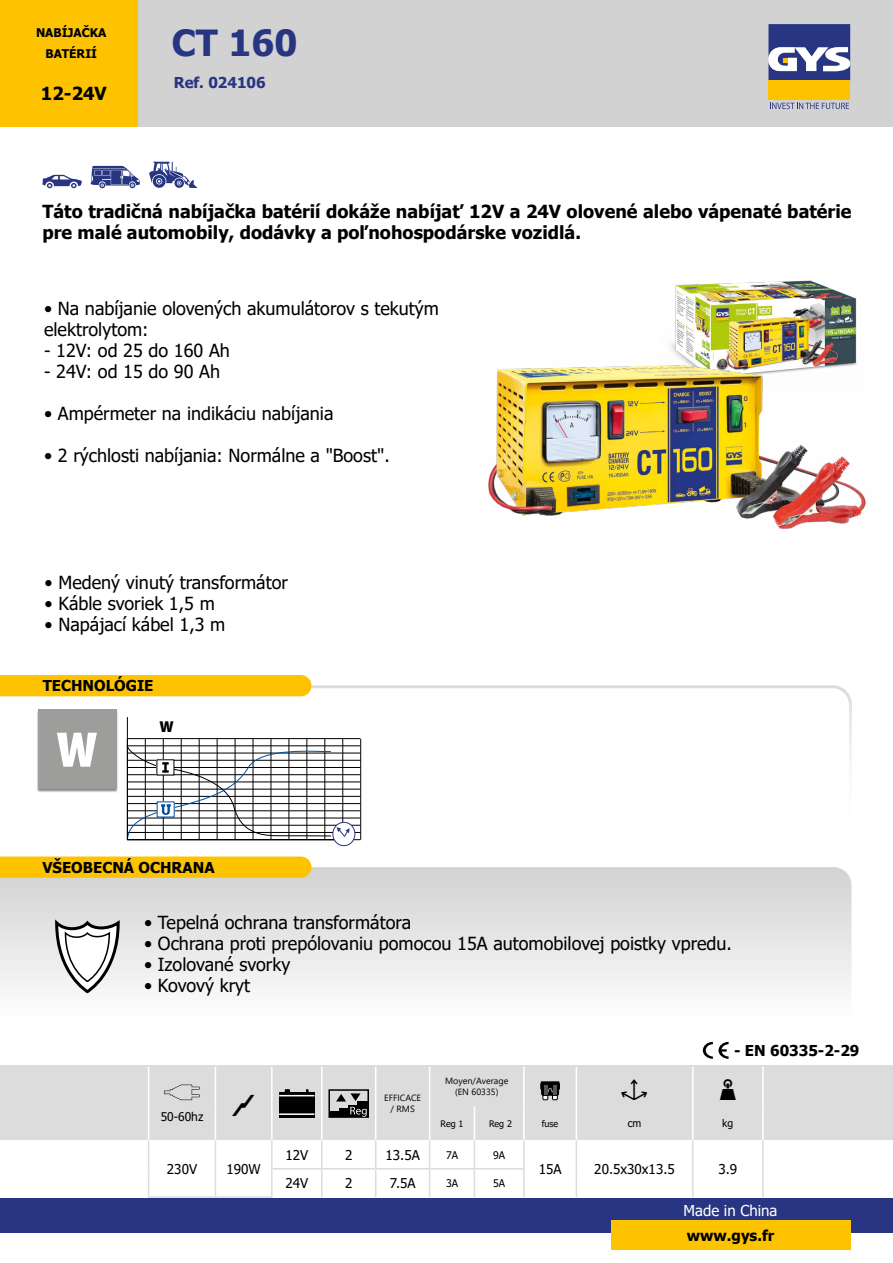
<style>
.page{position:relative;width:893px;height:1263px;background:#fff}
.page>*{position:absolute;margin:0;border:0;box-sizing:border-box;transform-origin:0 0}
.t1{font:900 condensed 50.4px "Myriad Pro";color:#fff;scale:1.18 1}
.t2{font:700 36px "Tahoma";color:#283583}
.t3{font:18px/21px "Tahoma";color:#000}
.t4{font:700 18px/21px "Tahoma";color:#000}
.t5{font:900 15.75px "Myriad Pro";color:#000}
.t6{font:700 15px "Tahoma";color:#000}
.t7{font:15px "Tahoma";color:#fff}
.t8{font:700 15px "Tahoma";color:#283583}
.t9{font:13.5px "Tahoma";color:#000}
.t10{font:700 12px/21px "Tahoma";color:#000;text-align:center}
.t11{font:12px "Tahoma";color:#000}
.t12{font:10.5px "Tahoma";color:#000}
.t13{font:9px/10.8px "Segoe UI";color:#000;text-align:center}
.t14{font:9px "Tahoma";color:#000}
</style>
<div class="page">
<div style="left:0;top:1065px;width:893px;height:75px;background:#dcdcdc"></div>
<div style="left:137px;top:0;width:756px;height:127px;background:#d2d2d2"></div>
<div style="left:0;top:1198px;width:893px;height:34px;background:#283583"></div>
<div style="left:768px;top:81px;width:82px;height:19px;background:#fdc300"></div>
<svg style="left:768px;top:24px;width:82px;height:57px;background:#676ea1"></svg>
<svg style="left:770px;top:103px;width:79px;height:6px"></svg>
<div style="left:0;top:0;width:137px;height:127px;background:#fdc300"></div>
<div style="left:611px;top:1220px;width:239px;height:30px;background:#fdc300"></div>
<svg style="left:0;top:867px;width:851px;height:120px"></svg>
<svg style="left:0;top:685px;width:852px;height:162px"></svg>
<div style="left:0;top:675px;width:311px;height:21px;background:#fdc300"></div>
<svg style="left:0;top:856px;width:311px;height:22px;background:#fcc409"></svg>
<svg style="left:54px;top:916px;width:67px;height:78px"></svg>
<img style="left:670px;top:280px;width:187px;height:75px">
<img style="left:488px;top:355px;width:378px;height:174px">
<hr style="left:215px;top:1067px;width:1px;height:39px;background:#fff">
<hr style="left:271px;top:1067px;width:2px;height:39px;background:#fff">
<hr style="left:321px;top:1067px;width:1px;height:39px;background:#fff">
<hr style="left:375px;top:1067px;width:1px;height:39px;background:#fff">
<hr style="left:429px;top:1067px;width:1px;height:39px;background:#fff">
<hr style="left:523px;top:1067px;width:2px;height:39px;background:#fff">
<hr style="left:576px;top:1067px;width:1px;height:39px;background:#fff">
<hr style="left:692px;top:1067px;width:1px;height:39px;background:#fff">
<hr style="left:215px;top:1106px;width:1px;height:34px;background:#fff">
<hr style="left:271px;top:1106px;width:2px;height:34px;background:#fff">
<hr style="left:321px;top:1106px;width:1px;height:34px;background:#fff">
<hr style="left:375px;top:1106px;width:1px;height:34px;background:#fff">
<hr style="left:429px;top:1106px;width:1px;height:34px;background:#fff">
<hr style="left:474px;top:1106px;width:1px;height:34px;background:#fff">
<hr style="left:523px;top:1106px;width:2px;height:34px;background:#fff">
<hr style="left:576px;top:1106px;width:1px;height:34px;background:#fff">
<hr style="left:692px;top:1106px;width:1px;height:34px;background:#fff">
<svg style="left:148px;top:1140px;width:546px;height:57px"></svg>
<hr style="left:148px;top:1067px;width:1px;height:39px;background:#fff">
<hr style="left:148px;top:1106px;width:1px;height:34px;background:#fff">
<hr style="left:762px;top:1140px;width:2px;height:29px;background:#dcdcdc">
<hr style="left:762px;top:1169px;width:2px;height:28px;background:#dcdcdc">
<hr style="left:762px;top:1067px;width:2px;height:39px;background:#fff">
<hr style="left:762px;top:1106px;width:2px;height:34px;background:#fff">
<hr style="left:216px;top:1196px;width:57px;height:2px;background:#dcdcdc">
<hr style="left:148px;top:1196px;width:68px;height:2px;background:#dcdcdc">
<hr style="left:273px;top:1168px;width:49px;height:1px;background:#dadada">
<hr style="left:322px;top:1168px;width:54px;height:1px;background:#dadada">
<hr style="left:376px;top:1168px;width:53px;height:1px;background:#dadada">
<hr style="left:430px;top:1168px;width:44px;height:1px;background:#dadada">
<hr style="left:474px;top:1168px;width:49px;height:1px;background:#dadada">
<svg style="left:164px;top:1084px;width:36px;height:16px"></svg>
<div style="left:279px;top:1092px;width:35px;height:26px;background:#000"></div>
<hr style="left:279px;top:1113px;width:35px;height:2px;background:#fff">
<hr style="left:279px;top:1095px;width:35px;height:1px;background:#fff">
<svg style="left:284px;top:1089px;width:6px;height:3px"></svg>
<div style="left:328px;top:1089px;width:41px;height:29px;border:2px solid #000"></div>
<div style="left:329px;top:1112px;width:10px;height:5px;background:#000"></div>
<div style="left:339px;top:1108px;width:10px;height:9px;background:#000"></div>
<svg style="left:349px;top:1105px;width:9px;height:11px"></svg>
<div style="left:358px;top:1101px;width:10px;height:16px;background:#000"></div>
<svg style="left:350px;top:1107px;width:17px;height:10px"></svg>
<svg style="left:336px;top:1093px;width:24px;height:8px"></svg>
<svg style="left:541px;top:1081px;width:19px;height:19px"></svg>
<hr style="left:553px;top:1085px;width:4px;height:10px;background:#575756">
<hr style="left:544px;top:1085px;width:4px;height:10px;background:#575756">
<svg style="left:703px;top:1042px;width:26px;height:17px"></svg>
<svg style="left:42px;top:175px;width:40px;height:13px"></svg>
<svg style="left:90px;top:166px;width:50px;height:22px"></svg>
<svg style="left:149px;top:162px;width:49px;height:26px"></svg>
<img style="left:35px;top:708px;width:85px;height:86px">
<div style="left:38px;top:709px;width:78px;height:80px;background:#9d9d9c"></div>
<hr style="left:127px;top:839px;width:233px;height:1px;background:#000">
<hr style="left:127px;top:832px;width:233px;height:1px;background:#000">
<hr style="left:127px;top:825px;width:233px;height:1px;background:#000">
<hr style="left:127px;top:818px;width:233px;height:1px;background:#000">
<hr style="left:127px;top:810px;width:233px;height:1px;background:#000">
<hr style="left:127px;top:803px;width:233px;height:1px;background:#000">
<hr style="left:127px;top:796px;width:233px;height:1px;background:#000">
<hr style="left:127px;top:789px;width:233px;height:1px;background:#000">
<hr style="left:127px;top:782px;width:233px;height:1px;background:#000">
<hr style="left:127px;top:774px;width:233px;height:1px;background:#000">
<hr style="left:127px;top:767px;width:233px;height:1px;background:#000">
<hr style="left:127px;top:760px;width:233px;height:1px;background:#000">
<hr style="left:127px;top:753px;width:233px;height:1px;background:#000">
<hr style="left:127px;top:745px;width:233px;height:1px;background:#000">
<hr style="left:127px;top:738px;width:233px;height:1px;background:#000">
<hr style="left:360px;top:739px;width:1px;height:101px;background:#000">
<svg style="left:333px;top:822px;width:22px;height:24px"></svg>
<div style="left:333px;top:822px;width:22px;height:24px;border:1px solid #283583;border-radius:50%"></div>
<svg style="left:126px;top:717px;width:224px;height:124px"></svg>
<p class="t10" style="left:36px;top:22px;width:72px">NABÍJAČKA<br>BATÉRIÍ</p>
<p class="t4" style="left:41px;top:83px;width:67px">12-24V</p>
<h2 class="t2" style="left:172px;top:18px;width:127px">CT 160</h2>
<p class="t8" style="left:174px;top:72px;width:93px">Ref. 024106</p>
<p class="t4" style="left:43px;top:202px;width:810px">Táto tradičná nabíjačka batérií dokáže nabíjať 12V a 24V olovené alebo vápenaté batérie pre malé automobily, dodávky a poľnohospodárske vozidlá.</p>
<p class="t3" style="left:44px;top:299px;width:396px">• Na nabíjanie olovených akumulátorov s tekutým elektrolytom:</p>
<p class="t3" style="left:44px;top:341px;width:187px">- 12V: od 25 do 160 Ah</p>
<p class="t3" style="left:44px;top:362px;width:178px">- 24V: od 15 do 90 Ah</p>
<p class="t3" style="left:44px;top:404px;width:291px">• Ampérmeter na indikáciu nabíjania</p>
<p class="t3" style="left:44px;top:446px;width:347px">• 2 rýchlosti nabíjania: Normálne a "Boost".</p>
<p class="t3" style="left:45px;top:573px;width:245px">• Medený vinutý transformátor</p>
<p class="t3" style="left:45px;top:594px;width:172px">• Káble svoriek 1,5 m</p>
<p class="t3" style="left:45px;top:615px;width:182px">• Napájací kábel 1,3 m</p>
<p class="t6" style="left:43px;top:675px;width:112px">TECHNOLÓGIE</p>
<h1 class="t1" style="left:56px;top:718px;width:36px">W</h1>
<p class="t5" style="left:159px;top:716px;width:16px">W</p>
<p class="t6" style="left:42px;top:857px;width:174px">VŠEOBECNÁ OCHRANA</p>
<p class="t3" style="left:144px;top:913px;width:268px">• Tepelná ochrana transformátora</p>
<p class="t3" style="left:144px;top:934px;width:589px">• Ochrana proti prepólovaniu pomocou 15A automobilovej poistky vpredu.</p>
<p class="t3" style="left:144px;top:955px;width:148px">• Izolované svorky</p>
<p class="t3" style="left:144px;top:976px;width:108px">• Kovový kryt</p>
<p class="t11" style="left:161px;top:1109px;width:44px">50-60hz</p>
<p class="t9" style="left:167px;top:1160px;width:32px">230V</p>
<p class="t9" style="left:227px;top:1160px;width:36px">190W</p>
<p class="t13" style="left:384px;top:1092px;width:39px">EFFICACE / RMS</p>
<p class="t13" style="left:445px;top:1075px;width:65px">Moyen/Average (EN 60335)</p>
<p class="t6" style="left:734px;top:1040px;width:127px">- EN 60335-2-29</p>
<p class="t14" style="left:441px;top:1117px;width:24px">Reg 1</p>
<p class="t14" style="left:489px;top:1117px;width:24px">Reg 2</p>
<p class="t14" style="left:542px;top:1117px;width:18px">fuse</p>
<p class="t12" style="left:628px;top:1116px;width:15px">cm</p>
<p class="t12" style="left:722px;top:1116px;width:13px">kg</p>
<p class="t9" style="left:285px;top:1146px;width:24px">12V</p>
<p class="t9" style="left:345px;top:1146px;width:9px">2</p>
<p class="t9" style="left:385px;top:1146px;width:36px">13.5A</p>
<p class="t12" style="left:446px;top:1148px;width:14px">7A</p>
<p class="t12" style="left:493px;top:1148px;width:14px">9A</p>
<p class="t9" style="left:285px;top:1174px;width:24px">24V</p>
<p class="t9" style="left:345px;top:1174px;width:9px">2</p>
<p class="t9" style="left:390px;top:1174px;width:27px">7.5A</p>
<p class="t12" style="left:446px;top:1176px;width:14px">3A</p>
<p class="t12" style="left:493px;top:1176px;width:14px">5A</p>
<p class="t9" style="left:539px;top:1160px;width:24px">15A</p>
<p class="t9" style="left:594px;top:1160px;width:82px">20.5x30x13.5</p>
<p class="t9" style="left:718px;top:1160px;width:20px">3.9</p>
<p class="t7" style="left:684px;top:1200px;width:95px">Made in China</p>
<p class="t6" style="left:687px;top:1225px;width:89px">www.gys.fr</p>
</div>
